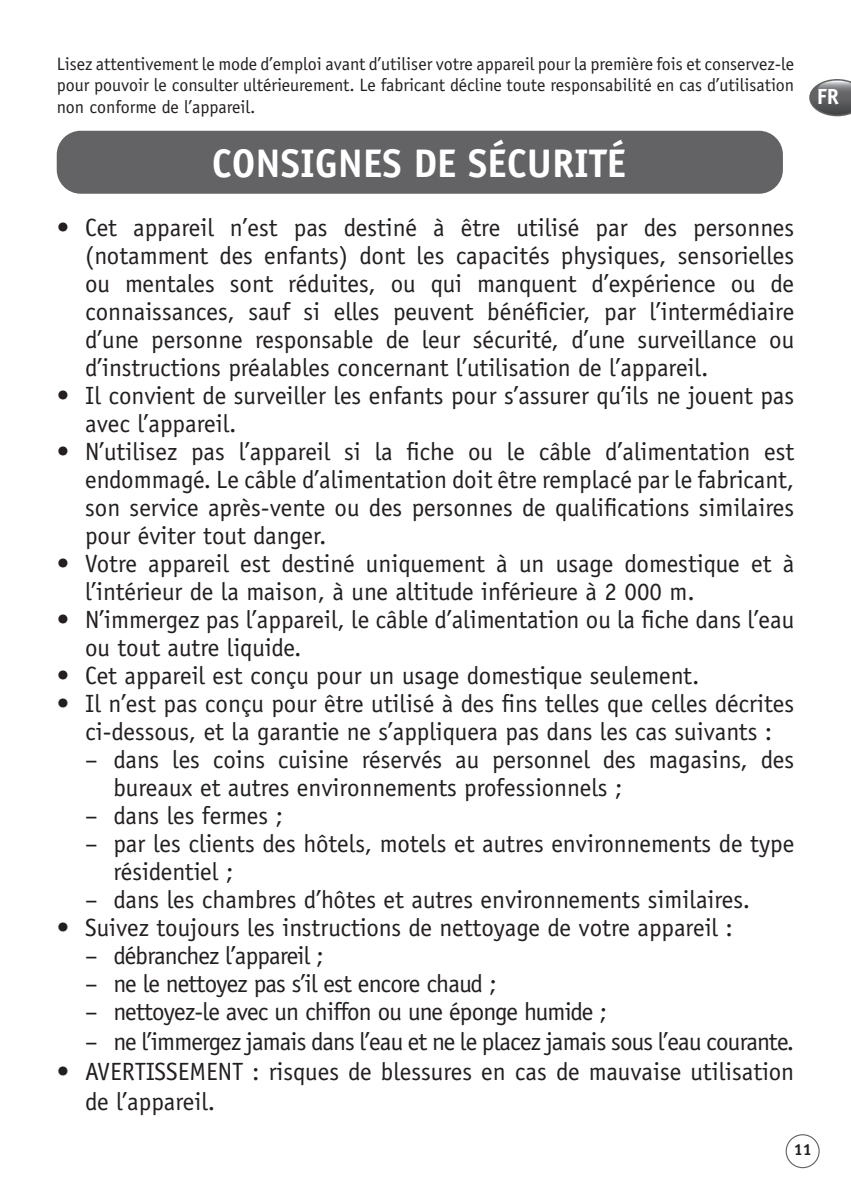
<style>
.page{position:relative;width:851px;height:1191px;background:#fff}
.page>*{position:absolute;margin:0;border:0;box-sizing:border-box;transform-origin:0 0}
.t1{font:700 40px "Officina Sans Std";color:#fff}
.t2{font:25px/28px "Officina Sans Std";color:#231f20}
.t3{font:25px "Officina Sans Std";letter-spacing:-.03em;color:#231f20}
.t4{font:700 22px "Officina Sans Std";color:#fff}
.t5{font:18px/21.6px "Officina Sans Std";color:#231f20;text-align:justify}
.t6{font:700 16.2px "Officina Sans Std";color:#231f20}
</style>
<div class="page">
<div style="left:785px;top:1134px;width:34px;height:34px;border:1px solid #636366;border-radius:50%"></div>
<svg style="left:809px;top:79px;width:41px;height:37px"></svg>
<div style="left:57px;top:131px;width:725px;height:63px;background:#636366;border-radius:24px"></div>
<p class="t5" style="left:57px;top:53px;width:739px">Lisez attentivement le mode d’emploi avant d’utiliser votre appareil pour la première fois et conservez-le pour pouvoir le consulter ultérieurement. Le fabricant décline toute responsabilité en cas d’utilisation non conforme de l’appareil.</p>
<h1 class="t1" style="left:212px;top:138px;width:415px">CONSIGNES DE SÉCURITÉ</h1>
<p class="t4" style="left:816px;top:82px;width:24px">FR</p>
<p class="t2" style="left:85px;top:213px;width:710px;text-align:justify;text-indent:-28px">• Cet appareil n’est pas destiné à être utilisé par des personnes (notamment des enfants) dont les capacités physiques, sensorielles ou mentales sont réduites, ou qui manquent d’expérience ou de connaissances, sauf si elles peuvent bénéficier, par l’intermédiaire d’une personne responsable de leur sécurité, d’une surveillance ou d’instructions préalables concernant l’utilisation de l’appareil.</p>
<p class="t2" style="left:85px;top:381px;width:710px;text-indent:-28px">• Il convient de surveiller les enfants pour s’assurer qu’ils ne jouent pas avec l’appareil.</p>
<p class="t2" style="left:85px;top:437px;width:710px;text-align:justify;text-indent:-28px">• N’utilisez pas l’appareil si la fiche ou le câble d’alimentation est endommagé. Le câble d’alimentation doit être remplacé par le fabricant, son service après-vente ou des personnes de qualifications similaires pour éviter tout danger.</p>
<p class="t2" style="left:85px;top:549px;width:710px;text-indent:-28px">• Votre appareil est destiné uniquement à un usage domestique et à l’intérieur de la maison, à une altitude inférieure à 2 000 m.</p>
<p class="t2" style="left:85px;top:605px;width:710px;text-indent:-28px">• N’immergez pas l’appareil, le câble d’alimentation ou la fiche dans l’eau ou tout autre liquide.</p>
<p class="t2" style="left:57px;top:661px;width:644px">• Cet appareil est conçu pour un usage domestique seulement.</p>
<p class="t2" style="left:57px;top:689px;width:738px;text-align:center">• Il n’est pas conçu pour être utilisé à des fins telles que celles décrites ci-dessous, et la garantie ne s’appliquera pas dans les cas suivants :</p>
<p class="t2" style="left:113px;top:745px;width:682px;text-indent:-28px">– dans les coins cuisine réservés au personnel des magasins, des bureaux et autres environnements professionnels ;</p>
<p class="t2" style="left:85px;top:801px;width:199px">– dans les fermes ;</p>
<p class="t2" style="left:113px;top:829px;width:682px;text-indent:-28px">– par les clients des hôtels, motels et autres environnements de type résidentiel ;</p>
<p class="t2" style="left:85px;top:885px;width:666px">– dans les chambres d’hôtes et autres environnements similaires.</p>
<p class="t2" style="left:57px;top:913px;width:677px">• Suivez toujours les instructions de nettoyage de votre appareil :</p>
<p class="t3" style="left:85px;top:941px;width:240px">– débranchez l’appareil ;</p>
<p class="t3" style="left:85px;top:969px;width:413px">– ne le nettoyez pas s’il est encore chaud ;</p>
<p class="t3" style="left:85px;top:997px;width:523px">– nettoyez-le avec un chiffon ou une éponge humide ;</p>
<p class="t3" style="left:85px;top:1027px;width:710px">– ne l’immergez jamais dans l’eau et ne le placez jamais sous l’eau courante.</p>
<p class="t2" style="left:85px;top:1056px;width:710px;line-height:30px;text-indent:-28px">• AVERTISSEMENT : risques de blessures en cas de mauvaise utilisation de l’appareil.</p>
<p class="t6" style="left:793px;top:1138px;width:19px">11</p>
</div>
